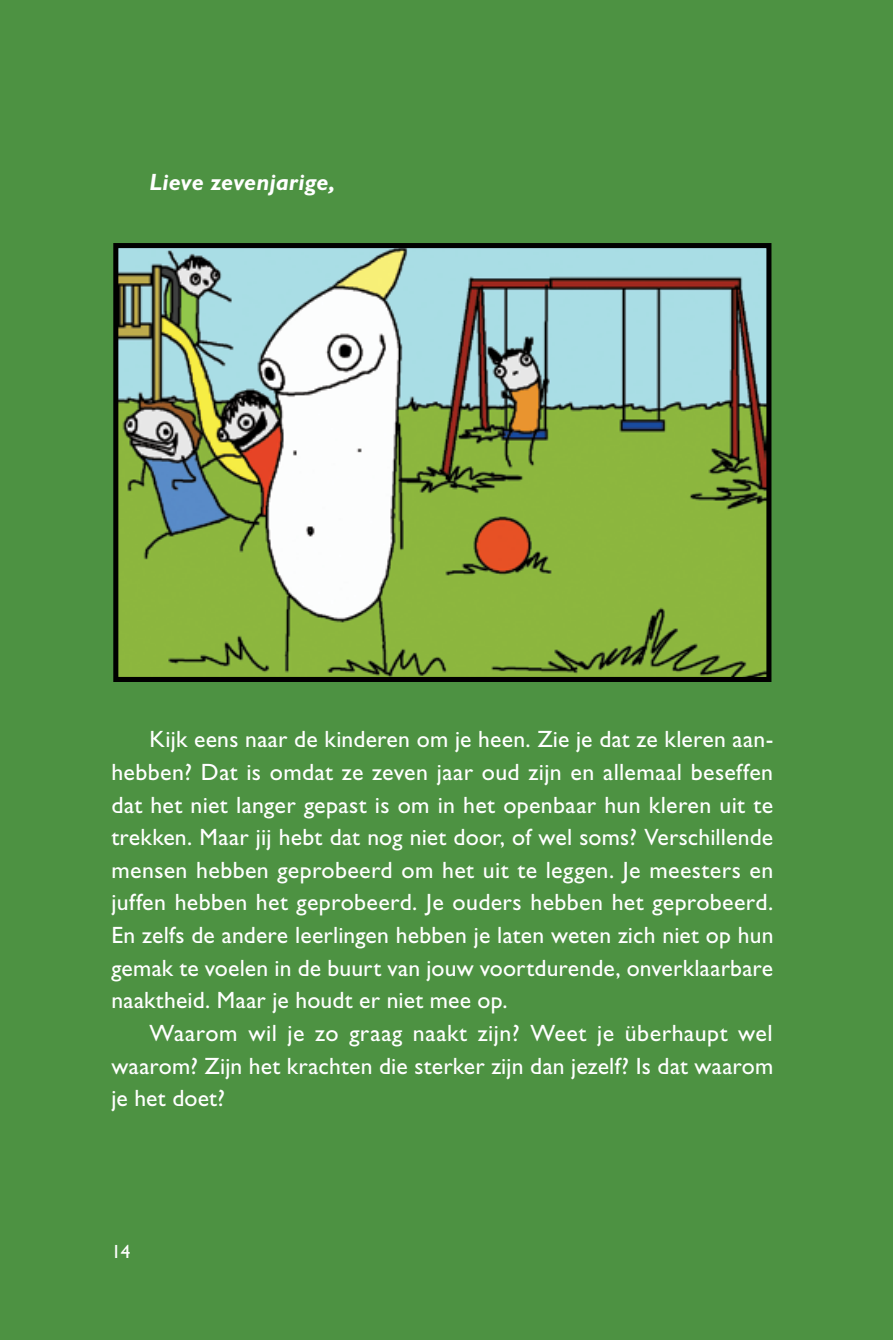
<style>
.page{position:relative;width:893px;height:1340px;background:#fff}
.page>*{position:absolute;margin:0;border:0;box-sizing:border-box;transform-origin:0 0}
.t1{font:23.62px/32.6px "Gill Sans Std";letter-spacing:.01em;color:#fff;text-align:justify}
.t2{font:italic 700 23.62px "Gill Sans Std";letter-spacing:.005em;color:#fff}
.t3{font:19.12px "Gill Sans Std";color:#fff}
</style>
<div class="page">
<div style="left:0;top:0;width:893px;height:1339px;background:#4d9242"></div>
<img style="left:119px;top:249px;width:646px;height:427px">
<div style="left:113px;top:243px;width:658px;height:439px;border:5px solid #000"></div>
<p class="t2" style="left:150px;top:168px;width:187px">Lieve zevenjarige,</p>
<p class="t1" style="left:111px;top:723px;width:664px;text-indent:38px">Kijk eens naar de kinderen om je heen. Zie je dat ze kleren aan&shy;hebben? Dat is omdat ze zeven jaar oud zijn en allemaal beseffen dat het niet langer gepast is om in het openbaar hun kleren uit te trekken. Maar jij hebt dat nog niet door, of wel soms? Verschillende mensen hebben geprobeerd om het uit te leggen. Je meesters en juffen hebben het geprobeerd. Je ouders hebben het geprobeerd.<br>En zelfs de andere leerlingen hebben je laten weten zich niet op hun gemak te voelen in de buurt van jouw voortdurende, onverklaarbare naaktheid. Maar je houdt er niet mee op.</p>
<p class="t1" style="left:111px;top:1016px;width:663px;text-indent:38px">Waarom wil je zo graag naakt zijn? Weet je überhaupt wel waarom? Zijn het krachten die sterker zijn dan jezelf? Is dat waarom je het doet?</p>
<p class="t3" style="left:111px;top:1240px;width:21px">14</p>
</div>
